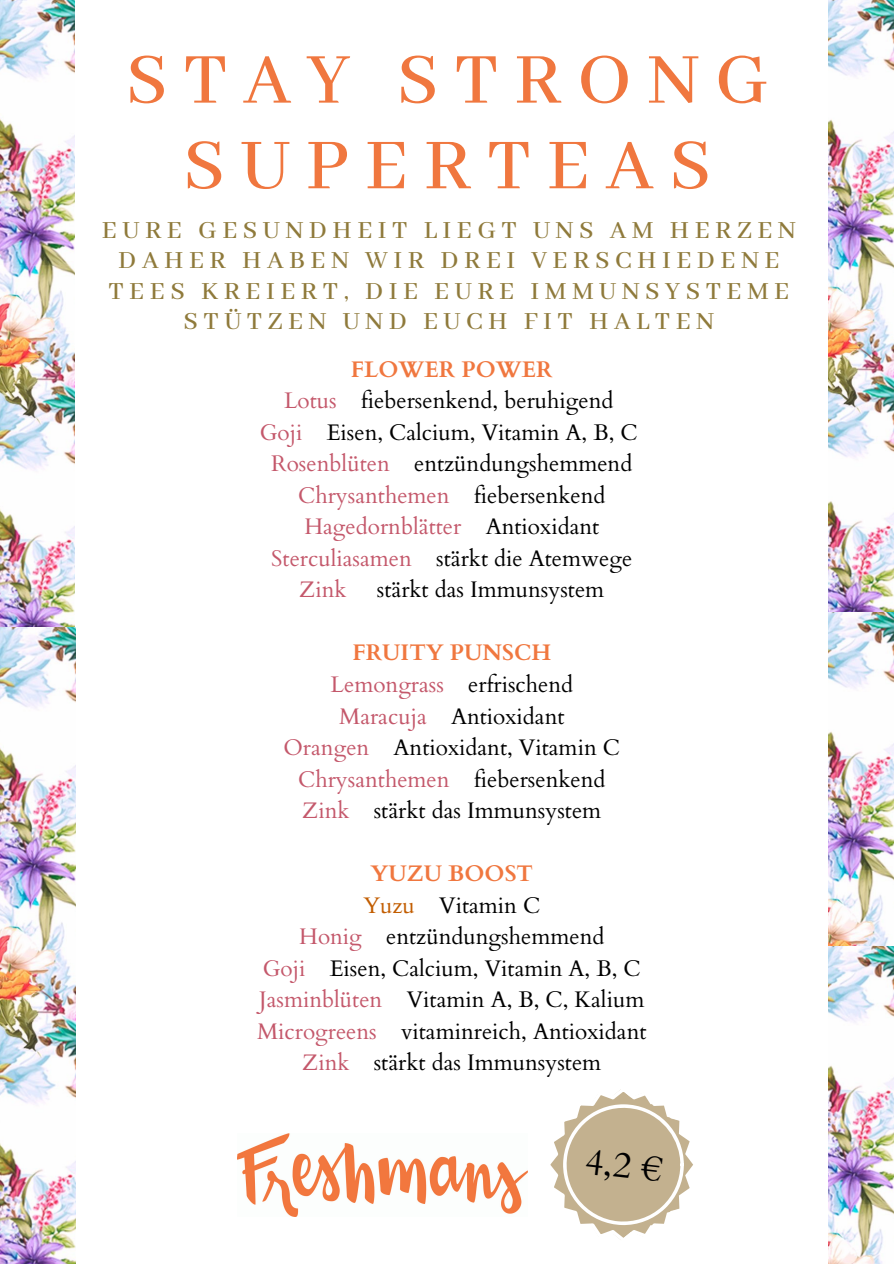
<style>
.page{position:relative;width:894px;height:1264px;background:#fff}
.page>*{position:absolute;margin:0;border:0;box-sizing:border-box;transform-origin:0 0}
.t1{font:500 79.05px/85.7px "Abhaya Libre";letter-spacing:.2em;color:#f0773f;text-align:center}
.t2{font:36.3px "Cardo";color:#000}
.t3{font:500 27.45px/30.5px "Abhaya Libre";letter-spacing:.2em;color:#8f7a3b;text-align:center}
.t4{font:22.5px/31.5px "Cardo";color:#000;text-align:center}
.t5{font:22.5px "Cardo";color:#c4586b}
.t6{font:700 22.5px "Cardo";color:#f0773f}
.s1{color:#c4586b}
.s2{color:#000}
.s3{font-weight:700;color:#f0773f}
.s4{color:#c25d00}
</style>
<div class="page">
<img style="left:0;top:0;width:75px;height:1263px">
<img style="left:828px;top:0;width:65px;height:946px">
<img style="left:828px;top:946px;width:65px;height:317px">
<svg style="left:550px;top:1089px;width:143px;height:149px"></svg>
<img style="left:238px;top:1133px;width:289px;height:83px">
<h1 class="t1" style="left:126px;top:40px;width:643px">STAY STRONG<br>SUPERTEAS</h1>
<p class="t3" style="left:102px;top:216px;width:695px">EURE GESUNDHEIT LIEGT UNS AM HERZEN DAHER HABEN WIR DREI VERSCHIEDENE TEES KREIERT, DIE EURE IMMUNSYSTEME STÜTZEN UND EUCH FIT HALTEN</p>
<p class="t6" style="left:351px;top:354px;width:203px">FLOWER POWER</p>
<p class="t4" style="left:284px;top:385px;width:331px"><span class="s1">Lotus</span> fiebersenkend, beruhigend</p>
<p class="t4" style="left:260px;top:417px;width:379px"><span class="s1">Goji</span> Eisen, Calcium, Vitamin A, B, C</p>
<p class="t4" style="left:271px;top:448px;width:362px"><span class="s1">Rosenblüten</span> entzündungshemmend</p>
<p class="t5" style="left:298px;top:480px;width:309px">Chrysanthemen <span class="s2">fiebersenkend</span></p>
<p class="t5" style="left:304px;top:512px;width:296px">Hagedornblätter <span class="s2">Antioxidant</span></p>
<p class="t4" style="left:271px;top:543px;width:362px"><span class="s1">Sterculiasamen</span> stärkt die Atemwege</p>
<p class="t5" style="left:299px;top:575px;width:49px">Zink</p>
<p class="t4" style="left:377px;top:574px;width:229px">stärkt das Immunsystem</p>
<p class="t4" style="left:283px;top:637px;width:338px"><span class="s3">FRUITY PUNSCH<br></span><span class="s1">Lemongrass</span> erfrischend<br><span class="s1">Maracuja</span> Antioxidant<br><span class="s1">Orangen</span> Antioxidant, Vitamin C<br><span class="s1">Chrysanthemen</span> fiebersenkend<br><span class="s1">Zink</span> stärkt das Immunsystem</p>
<p class="t4" style="left:257px;top:858px;width:391px"><span class="s3">YUZU BOOST<br></span><span class="s4">Yuzu</span> Vitamin C<br><span class="s1">Honig</span> entzündungshemmend<br><span class="s1">Goji</span> Eisen, Calcium, Vitamin A, B, C<br><span class="s1">Jasminblüten</span> Vitamin A, B, C, Kalium<br><span class="s1">Microgreens</span> vitaminreich, Antioxidant<br><span class="s1">Zink</span> stärkt das Immunsystem</p>
<h2 class="t2" style="left:588px;top:1136px;width:79px;rotate:7deg">4,2 €</h2>
</div>
